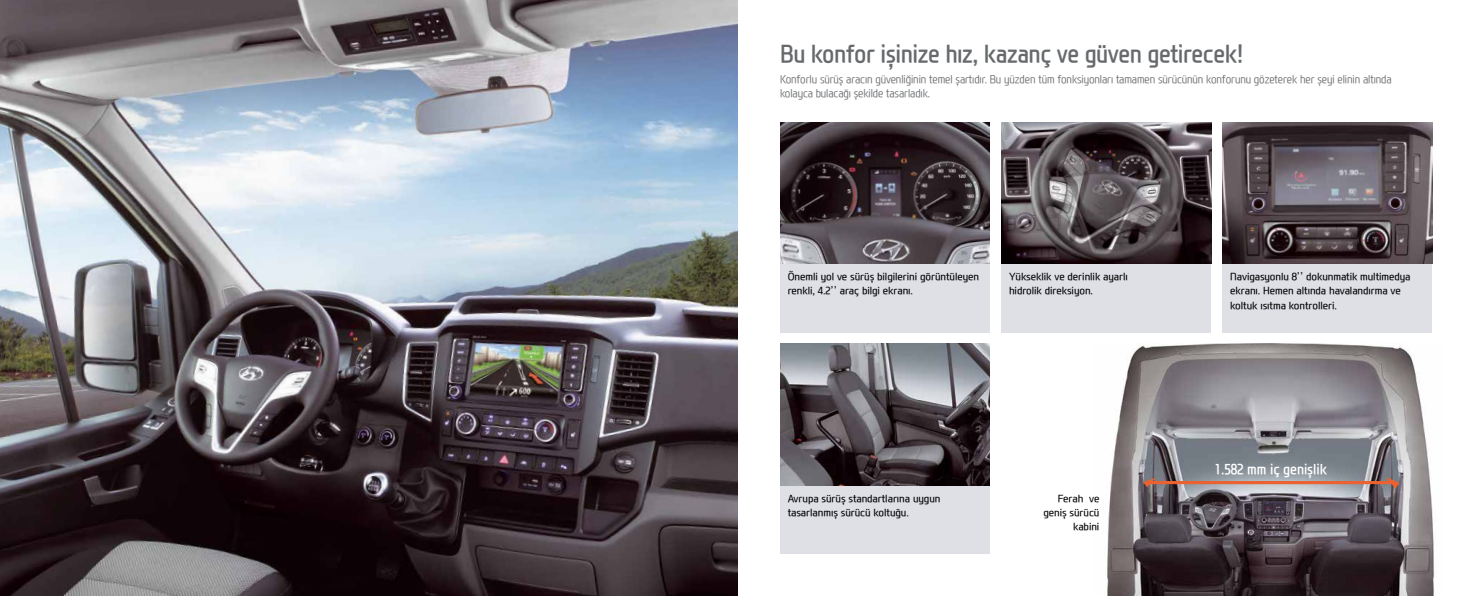
<style>
.page{position:relative;width:1475px;height:596px;background:#fff}
.page>*{position:absolute;margin:0;border:0;box-sizing:border-box;transform-origin:0 0}
.t1{font:700 24px "Modern H";letter-spacing:-.025em;color:#676a6d;scale:.9 1}
.t2{font:700 14px "Modern H";letter-spacing:-.01em;color:#fff;scale:.9 1}
.t3{font:300 11px/14px "Modern H";letter-spacing:-.01em;color:#676a6d;scale:.9 1}
.t4{font:500 10px/14px "Modern H";letter-spacing:-.01em;color:#000}
</style>
<div class="page">
<img style="left:1107px;top:343px;width:327px;height:252px">
<img style="left:0;top:0;width:737px;height:595px">
<div style="left:780px;top:122px;width:209px;height:210px;background:#dee0e6"></div>
<div style="left:780px;top:343px;width:209px;height:210px;background:#dee0e6"></div>
<div style="left:1001px;top:122px;width:209px;height:210px;background:#dee0e6"></div>
<div style="left:1222px;top:122px;width:209px;height:210px;background:#dee0e6"></div>
<img style="left:780px;top:122px;width:209px;height:142px">
<img style="left:780px;top:343px;width:209px;height:142px">
<img style="left:1001px;top:122px;width:209px;height:142px">
<img style="left:1222px;top:122px;width:209px;height:142px">
<svg style="left:1142px;top:476px;width:256px;height:12px;background:#ad8b83"></svg>
<h1 class="t1" style="left:780px;top:37px;width:517px">Bu konfor işinize hız, kazanç ve güven getirecek!</h1>
<p class="t3" style="left:780px;top:72px;width:681px">Konforlu sürüş aracın güvenliğinin temel şartıdır. Bu yüzden tüm fonksiyonları tamamen sürücünün konforunu gözeterek her şeyi elinin altında kolayca bulacağı şekilde tasarladık.</p>
<p class="t4" style="left:787px;top:270px;width:193px">Önemli yol ve sürüş bilgilerini görüntüleyen renkli, 4.2’’ araç bilgi ekranı.</p>
<p class="t4" style="left:1008px;top:270px;width:120px">Yükseklik ve derinlik ayarlı hidrolik direksiyon.</p>
<p class="t4" style="left:787px;top:491px;width:154px">Avrupa sürüş standartlarına uygun tasarlanmış sürücü koltuğu.</p>
<p class="t4" style="left:1043px;top:491px;width:57px;text-align:right">Ferah ve geniş sürücü kabini</p>
<p class="t4" style="left:1229px;top:270px;width:182px">Navigasyonlu 8’’ dokunmatik multimedya ekranı. Hemen altında havalandırma ve koltuk ısıtma kontrolleri.</p>
<h2 class="t2" style="left:1214px;top:459px;width:126px">1.582 mm iç genişlik</h2>
</div>
